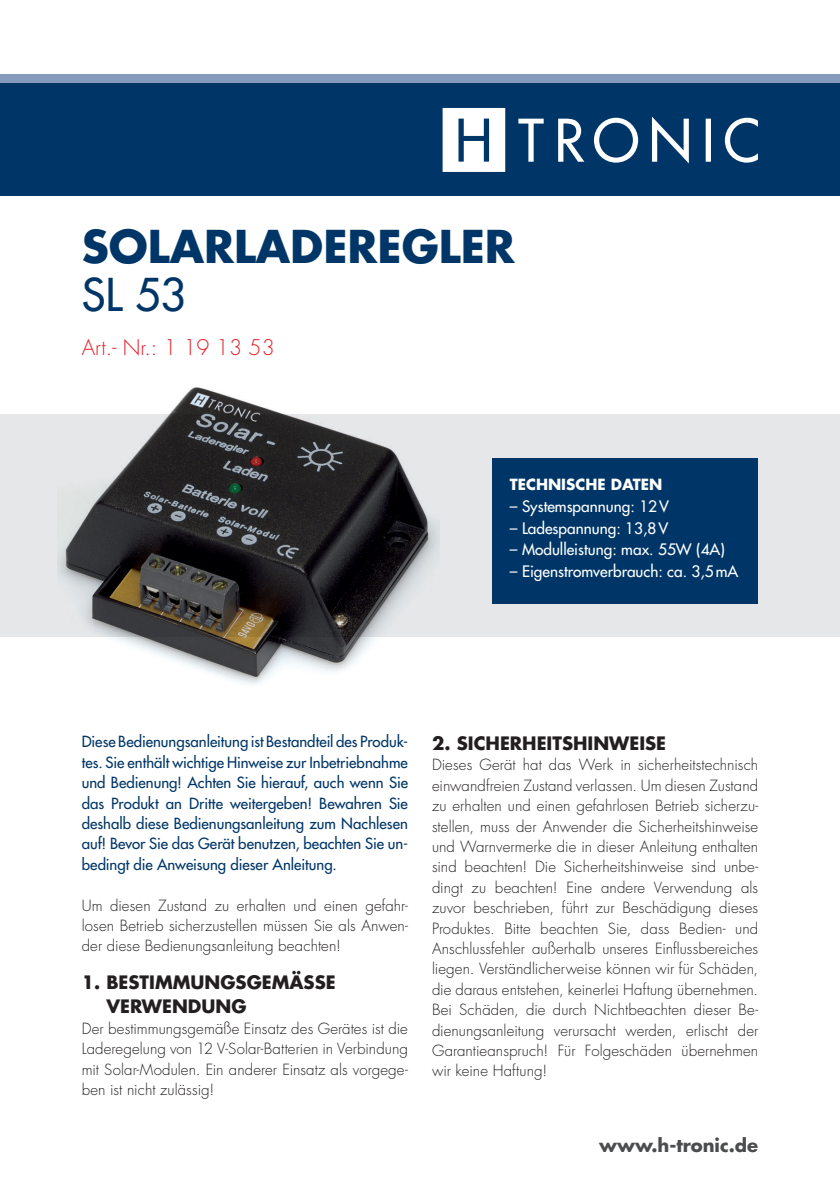
<style>
.page{position:relative;width:840px;height:1191px;background:#fff}
.page>*{position:absolute;margin:0;border:0;box-sizing:border-box;transform-origin:0 0}
.t1{font:700 44px "Futura Std";color:#003667}
.t2{font:500 44px "Futura Std";color:#003667}
.t3{font:300 21px "Futura Std";color:#e41f25}
.t4{font:700 18px/24px "Futura Std";color:#231f20}
.t5{font:700 18px "Futura Std";color:#4b4c4d}
.t6{font:500 15.4px "Futura Std";color:#fff}
.t7{font:300 15px/20.4px "Futura Std";letter-spacing:.005em;color:#231f20;text-align:justify}
.t8{font:500 15px/20.4px "Futura Std";color:#003667;text-align:justify}
.t9{font:700 15px "Futura Std";color:#fff}
</style>
<div class="page">
<div style="left:0;top:414px;width:839px;height:222px;background:#e6e7e9"></div>
<img style="left:58px;top:387px;width:381px;height:297px">
<div style="left:492px;top:458px;width:265px;height:145px;background:#003667"></div>
<div style="left:0;top:74px;width:839px;height:54px;background:#879cbd"></div>
<div style="left:0;top:84px;width:839px;height:112px;background:#003667"></div>
<svg style="left:442px;top:107px;width:316px;height:65px"></svg>
<h1 class="t1" style="left:82px;top:217px;width:434px">SOLARLADEREGLER</h1>
<h1 class="t2" style="left:82px;top:267px;width:106px">SL 53</h1>
<h2 class="t3" style="left:82px;top:335px;width:194px">Art.- Nr.: 1 19 13 53</h2>
<p class="t9" style="left:509px;top:475px;width:154px">TECHNISCHE DATEN</p>
<p class="t6" style="left:509px;top:497px;width:160px">– Systemspannung: 12V</p>
<p class="t6" style="left:509px;top:518px;width:160px">– Ladespannung: 13,8V</p>
<p class="t6" style="left:509px;top:540px;width:216px">– Modulleistung: max. 55W (4A)</p>
<p class="t6" style="left:509px;top:562px;width:230px">– Eigenstromverbrauch: ca. 3,5mA</p>
<p class="t8" style="left:82px;top:731px;width:327px">Diese Bedienungsanleitung ist Bestandteil des Produk&shy;tes. Sie enthält wichtige Hinweise zur Inbetriebnahme und Bedienung! Achten Sie hierauf, auch wenn Sie das Produkt an Dritte weitergeben! Bewahren Sie deshalb diese Bedienungsanleitung zum Nachlesen auf! Bevor Sie das Gerät benutzen, beachten Sie un&shy;bedingt die Anweisung dieser Anleitung.</p>
<p class="t7" style="left:82px;top:895px;width:327px">Um diesen Zustand zu erhalten und einen gefahr&shy;losen Betrieb sicherzustellen müssen Sie als Anwen&shy;der diese Bedienungsanleitung beachten!</p>
<p class="t4" style="left:106px;top:970px;width:230px;text-indent:-25px">1. BESTIMMUNGSGEMÄSSE<br>VERWENDUNG</p>
<p class="t7" style="left:82px;top:1018px;width:327px">Der bestimmungsgemäße Einsatz des Gerätes ist die Laderegelung von 12 V-Solar-Batterien in Verbindung mit Solar-Modulen. Ein anderer Einsatz als vorgege&shy;ben ist nicht zulässig!</p>
<p class="t4" style="left:432px;top:731px;width:235px">2. SICHERHEITSHINWEISE</p>
<p class="t7" style="left:432px;top:755px;width:327px">Dieses Gerät hat das Werk in sicherheitstechnisch einwandfreien Zustand verlassen. Um diesen Zustand zu erhalten und einen gefahrlosen Betrieb sicherzu&shy;stellen, muss der Anwender die Sicherheitshinweise und Warnvermerke die in dieser Anleitung enthalten sind beachten! Die Sicherheitshinweise sind unbe&shy;dingt zu beachten! Eine andere Verwendung als zuvor beschrieben, führt zur Beschädigung dieses Produktes. Bitte beachten Sie, dass Bedien- und Anschlussfehler außerhalb unseres Einflussbereiches liegen. Verständlicherweise können wir für Schäden, die daraus entstehen, keinerlei Haftung übernehmen.<br>Bei Schäden, die durch Nichtbeachten dieser Be&shy;dienungsanleitung verursacht werden, erlischt der Garantieanspruch! Für Folgeschäden übernehmen wir keine Haftung!</p>
<p class="t5" style="left:598px;top:1133px;width:160px">WWW.H-TRONIC.DE</p>
</div>
